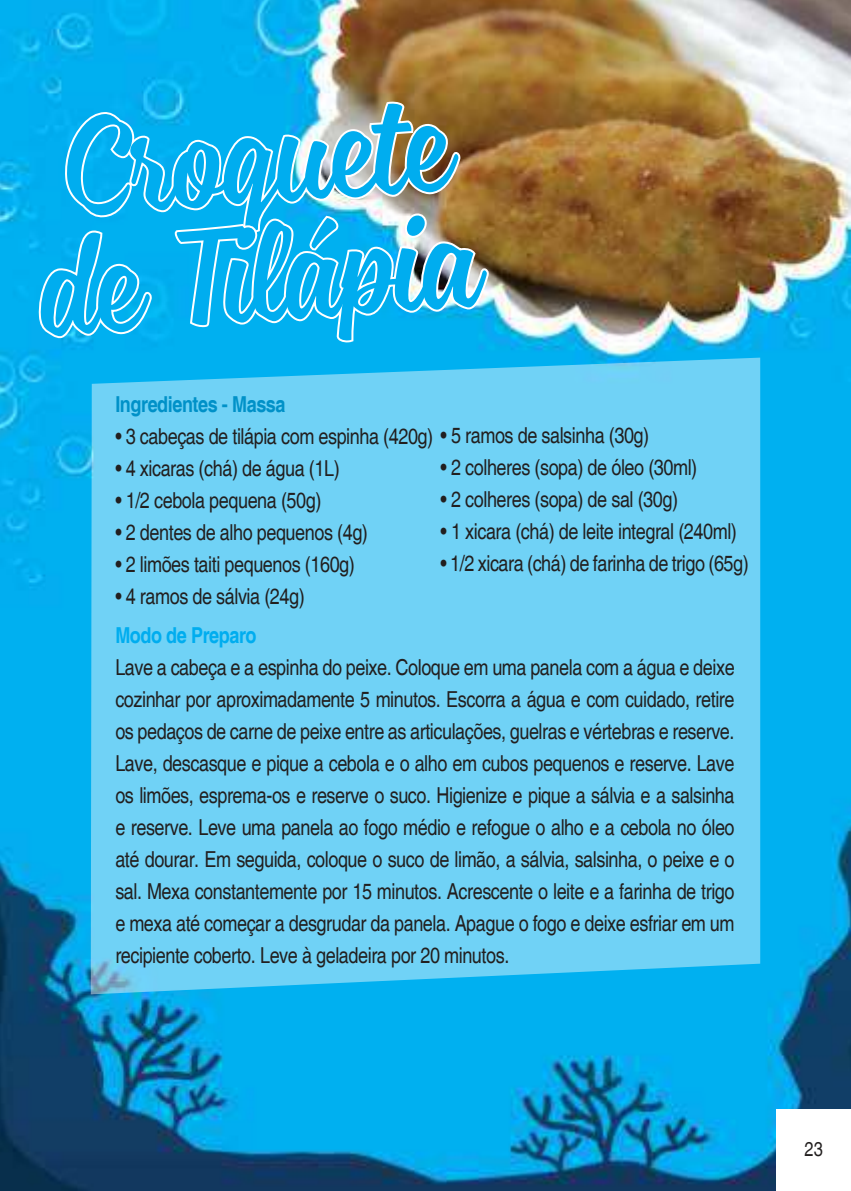
<style>
.page{position:relative;width:851px;height:1191px;background:#fff}
.page>*{position:absolute;margin:0;border:0;box-sizing:border-box;transform-origin:0 0}
.t1{font:142px/118px "Blonde Script";color:#00adef}
.t2{font:condensed 22px/32px "Helvetica";letter-spacing:-.02em;color:#221f1f;text-align:justify}
.t3{font:700 condensed 22px "Helvetica";letter-spacing:-.02em;color:#0091c8}
.t4{font:700 condensed 22px "Helvetica";letter-spacing:-.02em;color:#00adef}
.t5{font:condensed 20px "Helvetica";color:#221f1f}
</style>
<div class="page">
<img style="left:0;top:0;width:850px;height:1191px">
<img style="left:37px;top:100px;width:452px;height:244px">
<div style="left:91px;top:357px;width:669px;height:637px;background:#70d2f6"></div>
<div style="left:776px;top:1109px;width:74px;height:82px;background:#fff"></div>
<h1 class="t1" style="left:30px;top:123px;width:443px;rotate:-4deg">Croquete de Tilápia</h1>
<p class="t3" style="left:115px;top:396px;width:172px">Ingredientes - Massa</p>
<p class="t2" style="left:115px;top:422px;width:535px">• 3 cabeças de tilápia com espinha (420g) • 5 ramos de salsinha (30g)</p>
<p class="t2" style="left:115px;top:454px;width:226px">• 4 xicaras (chá) de água (1L)</p>
<p class="t2" style="left:115px;top:486px;width:207px">• 1/2 cebola pequena (50g)</p>
<p class="t2" style="left:115px;top:518px;width:254px">• 2 dentes de alho pequenos (4g)</p>
<p class="t2" style="left:115px;top:550px;width:241px">• 2 limões taiti pequenos (160g)</p>
<p class="t2" style="left:115px;top:582px;width:191px">• 4 ramos de sálvia (24g)</p>
<p class="t2" style="left:440px;top:453px;width:258px">• 2 colheres (sopa) de óleo (30ml)</p>
<p class="t2" style="left:440px;top:485px;width:239px">• 2 colheres (sopa) de sal (30g)</p>
<p class="t2" style="left:440px;top:517px;width:298px">• 1 xicara (chá) de leite integral (240ml)</p>
<p class="t2" style="left:440px;top:549px;width:309px">• 1/2 xicara (chá) de farinha de trigo (65g)</p>
<p class="t4" style="left:115px;top:626px;width:143px">Modo de Preparo</p>
<p class="t2" style="left:115px;top:653px;width:620px">Lave a cabeça e a espinha do peixe. Coloque em uma panela com a água e deixe cozinhar por aproximadamente 5 minutos. Escorra a água e com cuidado, retire os pedaços de carne de peixe entre as articulações, guelras e vértebras e reserve.<br>Lave, descasque e pique a cebola e o alho em cubos pequenos e reserve. Lave os limões, esprema-os e reserve o suco. Higienize e pique a sálvia e a salsinha e reserve. Leve uma panela ao fogo médio e refogue o alho e a cebola no óleo até dourar. Em seguida, coloque o suco de limão, a sálvia, salsinha, o peixe e o sal. Mexa constantemente por 15 minutos. Acrescente o leite e a farinha de trigo e mexa até começar a desgrudar da panela. Apague o fogo e deixe esfriar em um recipiente coberto. Leve à geladeira por 20 minutos.</p>
<p class="t5" style="left:804px;top:1141px;width:20px">23</p>
</div>
